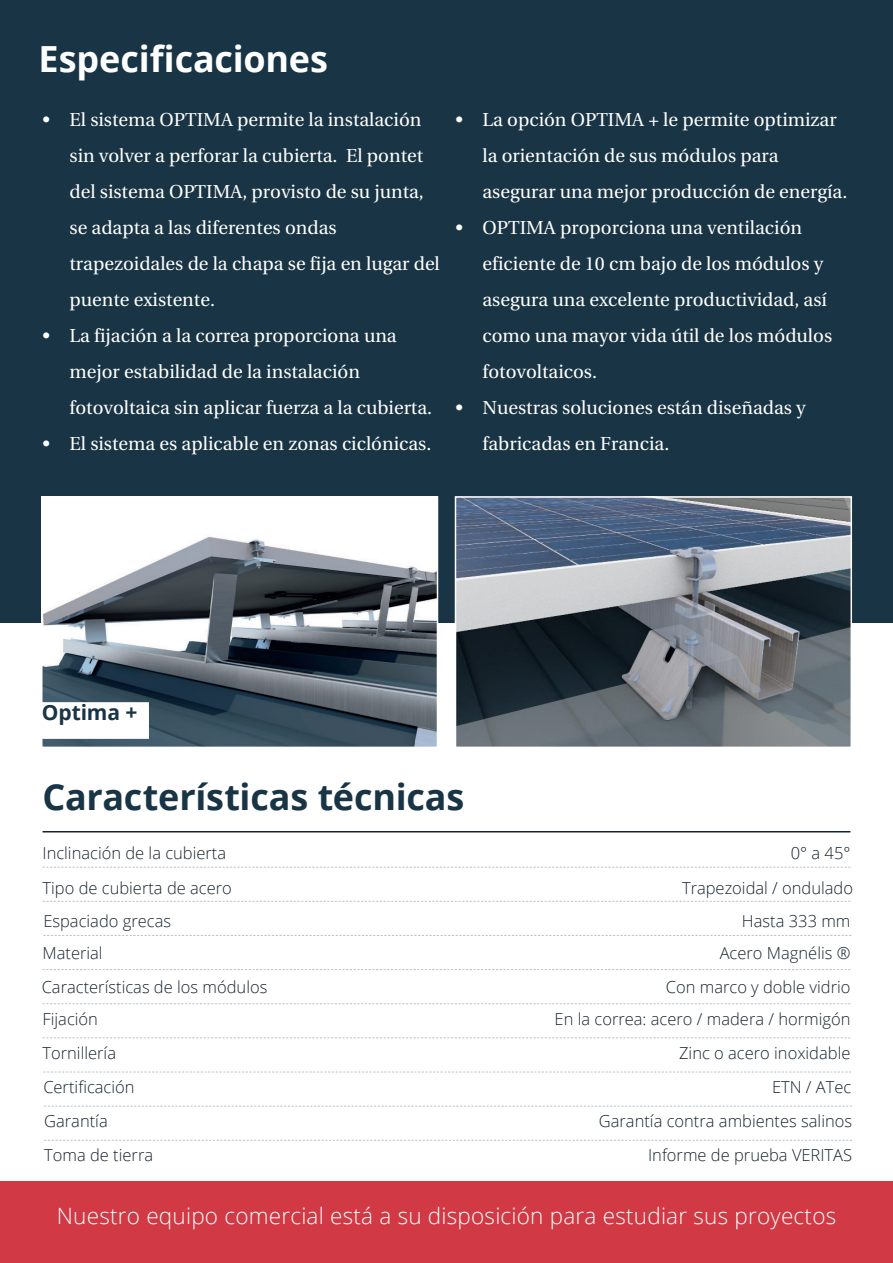
<style>
.page{position:relative;width:893px;height:1263px;background:#fff}
.page>*{position:absolute;margin:0;border:0;box-sizing:border-box;transform-origin:0 0}
.H1___Left{font:700 36px "Open Sans";letter-spacing:-.005em;color:#193444}
.H1___Left-2{font:700 36px "Open Sans";letter-spacing:-.005em;color:#fff}
.H1___Left-3{font:300 22.5px "Open Sans";letter-spacing:.01em;color:#fff}
.H1___Left-4{font:700 21px "Open Sans";letter-spacing:-.005em;color:#193444}
.t1{font:18.75px/36px "Heuristica";color:#fff}
.Content___Right{font:300 16.5px "Open Sans";color:#16242e}
.Content___Left{font:300 16.5px "Open Sans";color:#16242e}
</style>
<div class="page">
<div style="left:0;top:0;width:893px;height:622px;background:#193444"></div>
<hr style="left:43px;top:831px;width:807px;height:1px;background:#16242e">
<svg style="left:43px;top:1037px;width:807px;height:1px"></svg>
<svg style="left:43px;top:1072px;width:808px;height:1px"></svg>
<div style="left:0;top:1182px;width:893px;height:81px;background:#d13a44"></div>
<svg style="left:44px;top:1106px;width:808px;height:1px"></svg>
<svg style="left:43px;top:1003px;width:807px;height:1px"></svg>
<svg style="left:43px;top:969px;width:807px;height:1px"></svg>
<svg style="left:43px;top:935px;width:808px;height:1px"></svg>
<svg style="left:43px;top:901px;width:807px;height:1px"></svg>
<svg style="left:43px;top:867px;width:807px;height:1px"></svg>
<img style="left:44px;top:499px;width:391px;height:246px">
<div style="left:41px;top:496px;width:397px;height:252px;border:2px solid #fff"></div>
<img style="left:458px;top:499px;width:391px;height:246px">
<div style="left:455px;top:496px;width:397px;height:252px;border:2px solid #fff"></div>
<svg style="left:44px;top:1140px;width:808px;height:1px"></svg>
<div style="left:39px;top:702px;width:110px;height:37px;background:#fff;border:2px solid #fff"></div>
<p class="H1___Left-2" style="left:38px;top:34px;width:291px">Especificaciones</p>
<p class="t1" style="left:70px;top:102px;width:372px;text-indent:-27px">• El sistema OPTIMA permite la instalación sin volver a perforar la cubierta. El pontet del sistema OPTIMA, provisto de su junta, se adapta a las diferentes ondas trapezoidales de la chapa se fija en lugar del puente existente.</p>
<p class="t1" style="left:70px;top:318px;width:364px;text-indent:-27px">• La fijación a la correa proporciona una mejor estabilidad de la instalación fotovoltaica sin aplicar fuerza a la cubierta.</p>
<p class="t1" style="left:43px;top:426px;width:390px">• El sistema es aplicable en zonas ciclónicas.</p>
<p class="t1" style="left:482px;top:102px;width:366px;text-indent:-27px">• La opción OPTIMA + le permite optimizar la orientación de sus módulos para asegurar una mejor producción de energía.</p>
<p class="t1" style="left:482px;top:210px;width:351px;text-indent:-27px">• OPTIMA proporciona una ventilación eficiente de 10 cm bajo de los módulos y asegura una excelente productividad, así como una mayor vida útil de los módulos fotovoltaicos.</p>
<p class="t1" style="left:482px;top:390px;width:325px;text-indent:-27px">• Nuestras soluciones están diseñadas y fabricadas en Francia.</p>
<p class="H1___Left-4" style="left:42px;top:698px;width:97px">Optima +</p>
<p class="H1___Left" style="left:43px;top:772px;width:423px">Características técnicas</p>
<p class="Content___Left" style="left:43px;top:841px;width:185px">Inclinación de la cubierta</p>
<p class="Content___Right" style="left:791px;top:841px;width:61px">0° a 45°</p>
<p class="Content___Left" style="left:43px;top:877px;width:191px">Tipo de cubierta de acero</p>
<p class="Content___Right" style="left:682px;top:877px;width:173px">Trapezoidal / ondulado</p>
<p class="Content___Left" style="left:43px;top:910px;width:129px">Espaciado grecas</p>
<p class="Content___Right" style="left:742px;top:910px;width:110px">Hasta 333 mm</p>
<p class="Content___Left" style="left:43px;top:942px;width:62px">Material</p>
<p class="Content___Right" style="left:720px;top:942px;width:132px">Acero Magnélis ®</p>
<p class="Content___Left" style="left:42px;top:976px;width:227px">Características de los módulos</p>
<p class="Content___Right" style="left:666px;top:976px;width:186px">Con marco y doble vidrio</p>
<p class="Content___Left" style="left:43px;top:1008px;width:57px">Fijación</p>
<p class="Content___Right" style="left:555px;top:1008px;width:297px">En la correa: acero / madera / hormigón</p>
<p class="Content___Left" style="left:43px;top:1042px;width:75px">Tornillería</p>
<p class="Content___Right" style="left:679px;top:1042px;width:173px">Zinc o acero inoxidable</p>
<p class="Content___Left" style="left:43px;top:1075px;width:93px">Certificación</p>
<p class="Content___Right" style="left:772px;top:1075px;width:81px">ETN / ATec</p>
<p class="Content___Left" style="left:44px;top:1109px;width:65px">Garantía</p>
<p class="Content___Right" style="left:599px;top:1109px;width:255px">Garantía contra ambientes salinos</p>
<p class="Content___Left" style="left:44px;top:1143px;width:110px">Toma de tierra</p>
<p class="Content___Right" style="left:648px;top:1143px;width:206px">Informe de prueba VERITAS</p>
<p class="H1___Left-3" style="left:57px;top:1200px;width:781px">Nuestro equipo comercial está a su disposición para estudiar sus proyectos</p>
</div>
